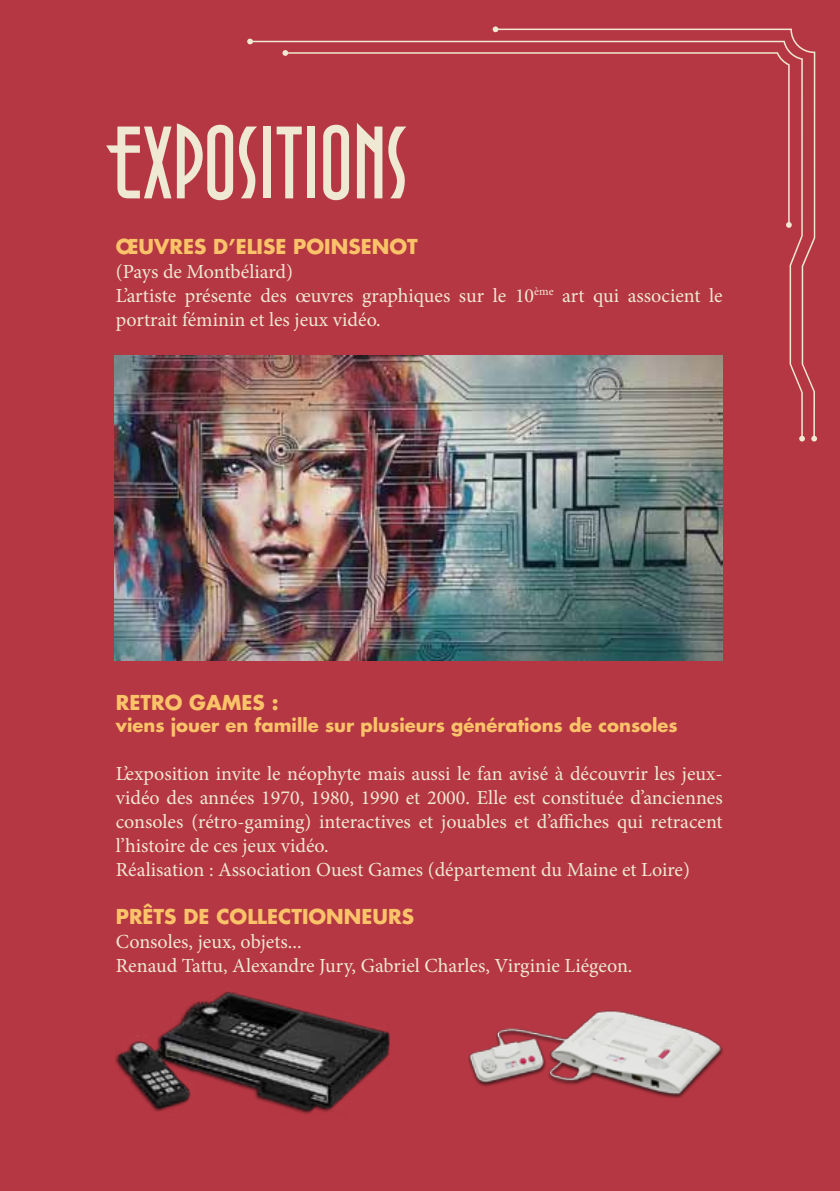
<style>
.page{position:relative;width:840px;height:1191px;background:#fff}
.page>*{position:absolute;margin:0;border:0;box-sizing:border-box;transform-origin:0 0}
.t1{font:102px "Deco Tech";color:#efe8d3}
.t2{font:20px/24px "Minion Pro";color:#efe8d3}
.t3{font:700 20px "Futura Std";color:#fac369}
.t4{font:700 18px "Futura Std";color:#fac369}
</style>
<div class="page">
<div style="left:0;top:0;width:839px;height:1191px;background:#b53743"></div>
<svg style="left:811px;top:436px;width:5px;height:5px"></svg>
<svg style="left:799px;top:438px;width:5px;height:3px"></svg>
<svg style="left:247px;top:39px;width:6px;height:5px"></svg>
<svg style="left:492px;top:26px;width:6px;height:6px"></svg>
<svg style="left:495px;top:29px;width:319px;height:409px"></svg>
<svg style="left:250px;top:41px;width:552px;height:397px"></svg>
<svg style="left:285px;top:52px;width:504px;height:173px"></svg>
<img style="left:114px;top:355px;width:608px;height:305px">
<img style="left:468px;top:1010px;width:255px;height:88px">
<img style="left:116px;top:992px;width:274px;height:122px">
<h1 class="t1" style="left:109px;top:109px;width:301px">EXPOSITIONS</h1>
<p class="t3" style="left:116px;top:233px;width:303px">Œuvres d’elise Poinsenot</p>
<p class="t2" style="left:116px;top:260px;width:608px">(Pays de Montbéliard)<br>L’artiste présente des œuvres graphiques sur le 10<sup>ème</sup> art qui associent le portrait féminin et les jeux vidéo.</p>
<p class="t3" style="left:116px;top:689px;width:14px">RETRO</p>
<p class="t3" style="left:189px;top:689px;width:91px">GAMES :</p>
<p class="t4" style="left:116px;top:713px;width:563px">viens jouer en famille sur plusieurs générations de consoles</p>
<p class="t2" style="left:116px;top:761px;width:608px">L’exposition invite le néophyte mais aussi le fan avisé à découvrir les jeux&shy;vidéo des années 1970, 1980, 1990 et 2000. Elle est constituée d’anciennes consoles (rétro-gaming) interactives et jouables et d’affiches qui retracent l’histoire de ces jeux vidéo.<br>Réalisation : Association Ouest Games (département du Maine et Loire)</p>
<p class="t3" style="left:116px;top:902px;width:299px">prêts de collectionneurs</p>
<p class="t2" style="left:116px;top:929px;width:518px">Consoles, jeux, objets...<br>Renaud Tattu, Alexandre Jury, Gabriel Charles, Virginie Liégeon.</p>
</div>
